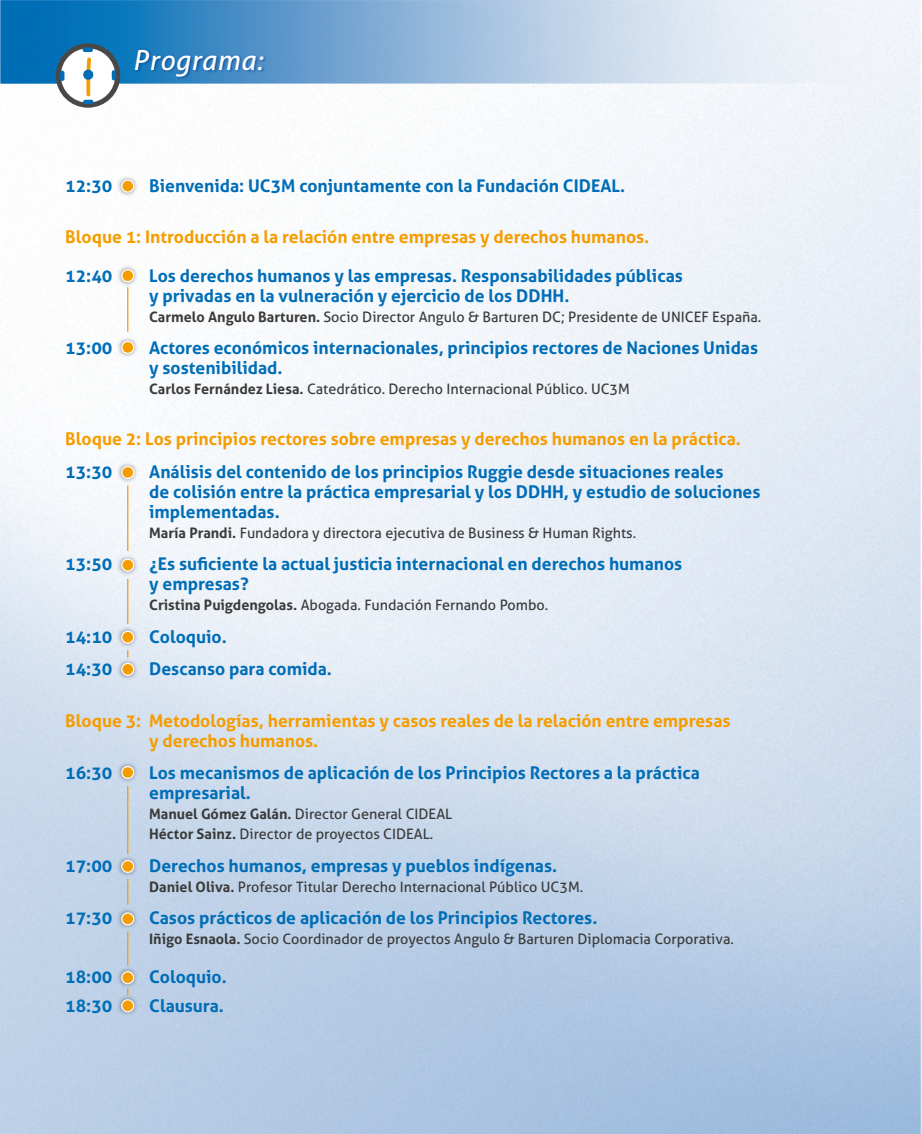
<style>
.page{position:relative;width:922px;height:1134px;background:#fff}
.page>*{position:absolute;margin:0;border:0;box-sizing:border-box;transform-origin:0 0}
.t1{font:italic 27.5px "Aller";letter-spacing:.02em;color:#fff}
.t2{font:700 17.5px/20px "Aller";color:#006db7}
.t3{font:700 17.5px/20px "Aller";color:#f59c00}
.t4{font:14.38px/20px "Aller";color:#3a3a39}
.s1{font-style:inherit}
.s2{font-weight:700}
</style>
<div class="page">
<img style="left:0;top:0;width:921px;height:1134px">
<img style="left:116px;top:173px;width:25px;height:27px">
<svg style="left:121px;top:180px;width:13px;height:13px"></svg>
<img style="left:116px;top:263px;width:25px;height:25px">
<svg style="left:121px;top:269px;width:13px;height:13px"></svg>
<img style="left:116px;top:335px;width:25px;height:26px">
<svg style="left:121px;top:341px;width:13px;height:13px"></svg>
<img style="left:116px;top:460px;width:25px;height:26px">
<svg style="left:121px;top:466px;width:13px;height:13px"></svg>
<img style="left:116px;top:552px;width:25px;height:26px">
<svg style="left:121px;top:558px;width:13px;height:14px"></svg>
<img style="left:116px;top:625px;width:25px;height:26px">
<svg style="left:121px;top:631px;width:13px;height:13px"></svg>
<img style="left:116px;top:657px;width:25px;height:25px">
<img style="left:116px;top:760px;width:25px;height:26px">
<svg style="left:121px;top:766px;width:13px;height:13px"></svg>
<img style="left:116px;top:854px;width:25px;height:25px">
<svg style="left:121px;top:860px;width:13px;height:13px"></svg>
<img style="left:116px;top:907px;width:25px;height:25px">
<svg style="left:121px;top:912px;width:13px;height:13px"></svg>
<img style="left:116px;top:965px;width:25px;height:25px">
<img style="left:116px;top:993px;width:25px;height:25px">
<hr style="left:127px;top:287px;width:1px;height:45px;background:#f59c00">
<hr style="left:127px;top:486px;width:1px;height:65px;background:#f59c00">
<hr style="left:127px;top:579px;width:1px;height:45px;background:#f59c00">
<svg style="left:121px;top:650px;width:13px;height:26px"></svg>
<hr style="left:127px;top:786px;width:1px;height:68px;background:#f59c00">
<svg style="left:127px;top:879px;width:1px;height:26px"></svg>
<hr style="left:127px;top:931px;width:1px;height:34px;background:#f59c00">
<svg style="left:121px;top:971px;width:13px;height:41px"></svg>
<svg style="left:0;top:0;width:920px;height:84px;background:#9bc0df"></svg>
<img style="left:130px;top:44px;width:288px;height:41px">
<svg style="left:58px;top:46px;width:60px;height:59px"></svg>
<div style="left:56px;top:43px;width:64px;height:65px;border:5px solid #494847;border-radius:50%"></div>
<svg style="left:83px;top:100px;width:10px;height:4px"></svg>
<svg style="left:60px;top:71px;width:4px;height:10px"></svg>
<svg style="left:112px;top:70px;width:4px;height:10px"></svg>
<svg style="left:86px;top:80px;width:4px;height:15px"></svg>
<svg style="left:83px;top:48px;width:10px;height:25px"></svg>
<div style="left:83px;top:70px;width:10px;height:10px;background:#006db7;border-radius:50%"></div>
<h1 class="t1" style="left:133px;top:43px;width:132px">Programa:</h1>
<p class="t2" style="left:65px;top:175px;width:49px">12:30</p>
<p class="t2" style="left:149px;top:175px;width:477px">Bienvenida: UC3M conjuntamente con l<span class="s1">a</span> Fundación CIDEAL.</p>
<p class="t3" style="left:65px;top:226px;width:585px">Bloque 1: Introducción a la relación entre empresas y derechos humanos.</p>
<p class="t2" style="left:65px;top:265px;width:49px">12:40</p>
<p class="t2" style="left:149px;top:265px;width:535px">Los derechos humanos y las empresas. Responsabilidades públicas y privadas en la vulneración y ejercicio de los DDHH.</p>
<p class="t4" style="left:149px;top:306px;width:613px"><span class="s2">Carmelo Angulo Barturen.</span> Socio Director Angulo &amp; Barturen DC; Presidente de UNICEF España.</p>
<p class="t2" style="left:65px;top:338px;width:49px">13:00</p>
<p class="t2" style="left:149px;top:338px;width:610px">Actores económicos internacionales, principios rectores de Naciones Unidas y sostenibilidad.</p>
<p class="t4" style="left:149px;top:379px;width:482px"><span class="s2">Carlos Fernández Liesa.</span> Catedrático. Derecho Internacional Público. UC3M</p>
<p class="t3" style="left:65px;top:429px;width:677px">Bloque 2: Los principios rectores sobre empresas y derechos humanos en la práctica.</p>
<p class="t2" style="left:65px;top:461px;width:49px">13:30</p>
<p class="t2" style="left:149px;top:461px;width:612px">Análisis del contenido de los principios Ruggie desde situaciones reales<br>de colisión entre la práctica empresarial y los DDHH, y estudio de soluciones implementadas.</p>
<p class="t4" style="left:149px;top:523px;width:488px"><span class="s2">María Prandi.</span> Fundadora y directora ejecutiva de Business &amp; Human Rights.</p>
<p class="t2" style="left:65px;top:554px;width:49px">13:50</p>
<p class="t2" style="left:149px;top:554px;width:534px">¿Es suficiente la actual justicia internacional en derechos humanos y empresas?</p>
<p class="t4" style="left:149px;top:595px;width:400px"><span class="s2">Cristina Puigdengolas.</span> Abogada. Fundación Fernando Pombo.</p>
<p class="t2" style="left:65px;top:626px;width:49px">14:10</p>
<p class="t2" style="left:149px;top:626px;width:79px">Coloquio.</p>
<p class="t2" style="left:65px;top:659px;width:49px">14:30</p>
<p class="t2" style="left:149px;top:659px;width:184px">Descanso para comida.</p>
<p class="t3" style="left:149px;top:710px;width:582px;text-indent:-84px">Bloque 3: Metodologías, herramientas y casos reales de la relación entre empresas y derechos humanos.</p>
<p class="t2" style="left:65px;top:763px;width:49px">16:30</p>
<p class="t2" style="left:149px;top:763px;width:552px">Los mecanismos de aplicación de los Principios Rectores a la práctica empresarial.</p>
<p class="t4" style="left:149px;top:804px;width:304px"><span class="s2">Manuel Gómez Galán.</span> Director General CIDEAL<br><span class="s2">Héctor Sainz.</span> Director de proyectos CIDEAL.</p>
<p class="t2" style="left:65px;top:855px;width:49px">17:00</p>
<p class="t2" style="left:149px;top:855px;width:409px">Derechos humanos, empresas y pueblos indígenas.</p>
<p class="t4" style="left:149px;top:876px;width:435px"><span class="s2">Daniel Oliva.</span> Profesor Titular Derecho Internacional Público UC3M.</p>
<p class="t2" style="left:65px;top:908px;width:49px">17:30</p>
<p class="t2" style="left:149px;top:908px;width:449px">Casos prácticos de aplicación de los Principios Rectores.</p>
<p class="t4" style="left:149px;top:929px;width:586px"><span class="s2">Iñigo Esnaola.</span> Socio Coordinador de proyectos Angulo &amp; Barturen Diplomacia Corporativa.</p>
<p class="t2" style="left:65px;top:966px;width:49px">18:00</p>
<p class="t2" style="left:149px;top:966px;width:79px">Coloquio.</p>
<p class="t2" style="left:65px;top:995px;width:49px">18:30</p>
<p class="t2" style="left:149px;top:995px;width:76px">Clausura.</p>
</div>
